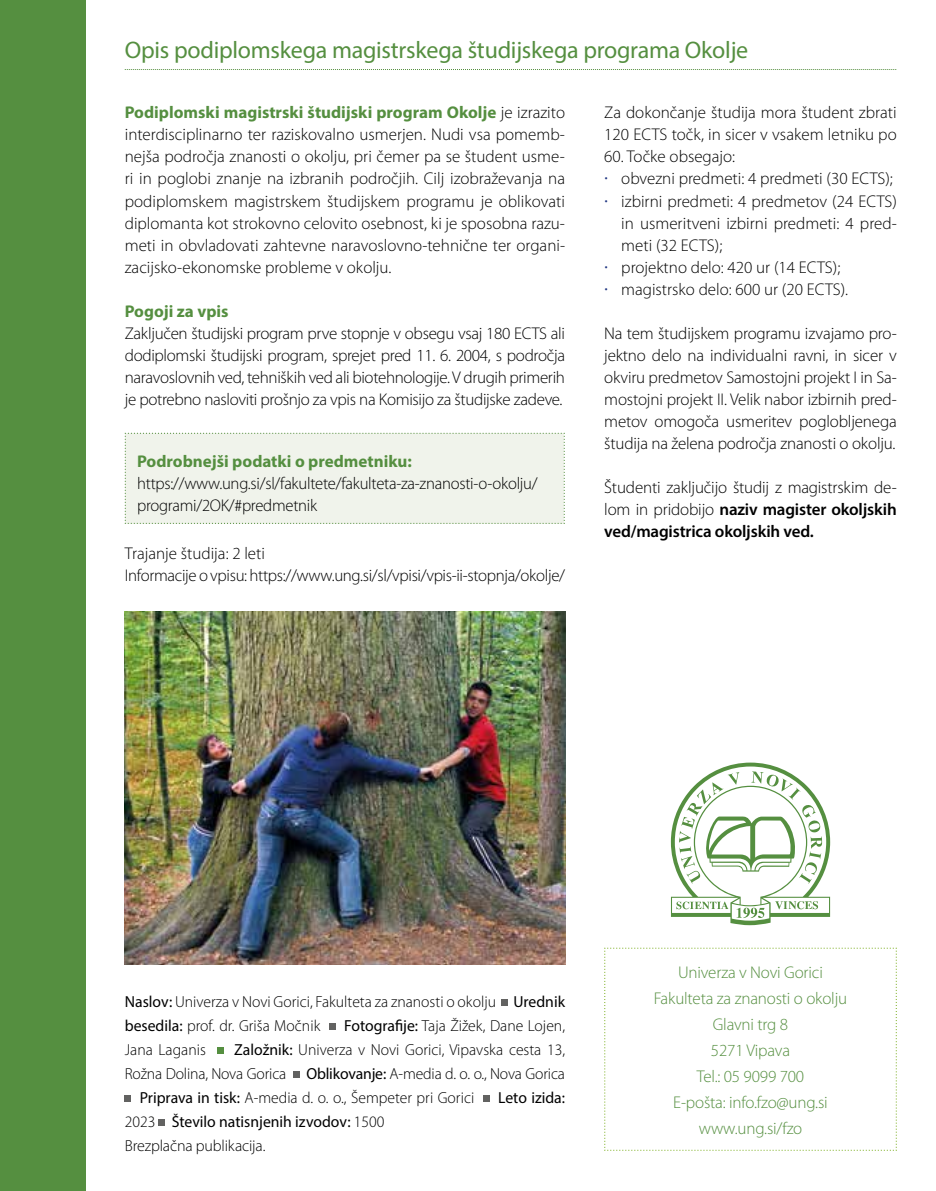
<style>
.page{position:relative;width:936px;height:1191px;background:#fff}
.page>*{position:absolute;margin:0;border:0;box-sizing:border-box;transform-origin:0 0}
.t1{font:24px "Myriad Pro";letter-spacing:-.01em;color:#558f40}
.t2{font:300 17px/22px "Myriad Pro";letter-spacing:-.005em;color:#000;text-align:justify}
.t3{font:300 17px/26px "Myriad Pro";letter-spacing:-.01em;color:#558f40;text-align:center}
.t4{font:700 17px "Myriad Pro";color:#558f40}
.t5{font:300 16px/24px "Myriad Pro";color:#000}
.t6{font:16px "Myriad Pro";color:#000}
.s1{font-weight:700;color:#558f40}
.s2{font-weight:400;color:#1e3480}
.s3{font-weight:600}
.s4{font-weight:400}
</style>
<div class="page">
<svg style="left:604px;top:947px;width:293px;height:204px"></svg>
<svg style="left:502px;top:999px;width:6px;height:6px"></svg>
<svg style="left:329px;top:1023px;width:6px;height:6px"></svg>
<svg style="left:217px;top:1047px;width:6px;height:6px"></svg>
<svg style="left:293px;top:1071px;width:6px;height:6px"></svg>
<svg style="left:125px;top:1095px;width:6px;height:6px"></svg>
<svg style="left:483px;top:1095px;width:6px;height:6px"></svg>
<svg style="left:159px;top:1119px;width:6px;height:6px"></svg>
<div style="left:0;top:0;width:85px;height:1191px;background:#558f40"></div>
<svg style="left:125px;top:69px;width:771px;height:1px"></svg>
<div style="left:124px;top:432px;width:441px;height:92px;background:#f0f3eb"></div>
<img style="left:125px;top:612px;width:440px;height:352px">
<svg style="left:670px;top:762px;width:160px;height:163px"></svg>
<h1 class="t1" style="left:125px;top:35px;width:625px">Opis podiplomskega magistrskega študijskega programa Okolje</h1>
<p class="t2" style="left:125px;top:102px;width:442px"><span class="s1">Podiplomski magistrski študijski program Okolje</span> je izrazito interdisciplinarno ter raziskovalno usmerjen. Nudi vsa pomemb&shy;nejša področja znanosti o okolju, pri čemer pa se študent usme&shy;ri in poglobi znanje na izbranih področjih. Cilj izobraževanja na podiplomskem magistrskem študijskem programu je oblikovati diplomanta kot strokovno celovito osebnost, ki je sposobna razu&shy;meti in obvladovati zahtevne naravoslovno-tehnične ter organi&shy;zacijsko-ekonomske probleme v okolju.</p>
<p class="t4" style="left:125px;top:300px;width:105px">Pogoji za vpis</p>
<p class="t2" style="left:125px;top:322px;width:442px">Zaključen študijski program prve stopnje v obsegu vsaj 180 ECTS ali dodiplomski študijski program, sprejet pred 11. 6. 2004, s področja naravoslovnih ved, tehniških ved ali biotehnologije. V drugih primerih je potrebno nasloviti prošnjo za vpis na Komisijo za študijske zadeve.</p>
<p class="t4" style="left:137px;top:450px;width:276px">Podrobnejši podatki o predmetniku:</p>
<p class="t2" style="left:137px;top:472px;width:402px">https://www.ung.si/sl/fakultete/fakulteta-za-znanosti-o-okolju/ programi/2OK/#predmetnik</p>
<p class="t2" style="left:125px;top:542px;width:442px">Trajanje študija: 2 leti<br>Informacije o vpisu: https://www.ung.si/sl/vpisi/vpis-ii-stopnja/okolje/</p>
<p class="t2" style="left:604px;top:102px;width:294px">Za dokončanje študija mora študent zbrati<br>120 ECTS točk, in sicer v vsakem letniku po</p>
<p class="t2" style="left:604px;top:146px;width:132px">60. Točke obsegajo:</p>
<p class="t2" style="left:604px;top:168px;width:290px"><span class="s2">·</span> obvezni predmeti: 4 predmeti (30 ECTS);</p>
<p class="t2" style="left:604px;top:190px;width:294px"><span class="s2">·</span> izbirni predmeti: 4 predmetov (24 ECTS)</p>
<p class="t2" style="left:621px;top:212px;width:277px">in usmeritveni izbirni predmeti: 4 pred-</p>
<p class="t2" style="left:621px;top:234px;width:102px">meti (32 ECTS);</p>
<p class="t2" style="left:604px;top:256px;width:237px"><span class="s2">·</span> projektno delo: 420 ur (14 ECTS);</p>
<p class="t2" style="left:604px;top:278px;width:245px"><span class="s2">·</span> magistrsko delo: 600 ur (20 ECTS).</p>
<p class="t2" style="left:604px;top:322px;width:294px">Na tem študijskem programu izvajamo pro&shy;jektno delo na individualni ravni, in sicer v okviru predmetov Samostojni projekt I in Sa&shy;mostojni projekt II. Velik nabor izbirnih pred&shy;metov omogoča usmeritev poglobljenega študija na želena področja znanosti o okolju.</p>
<p class="t2" style="left:604px;top:476px;width:294px">Študenti zaključijo študij z magistrskim de&shy;lom in pridobijo <span class="s3">naziv magister okoljskih ved/magistrica okoljskih ved.</span></p>
<p class="t5" style="left:125px;top:989px;width:441px"><span class="s4">Naslov:</span> Univerza v Novi Gorici, Fakulteta za znanosti o okolju <span class="s4">Urednik besedila:</span> prof. dr. Griša Močnik</p>
<p class="t5" style="left:344px;top:1013px;width:222px"><span class="s4">Fotografije:</span> Taja Žižek, Dane Lojen,</p>
<p class="t5" style="left:125px;top:1037px;width:83px">Jana Laganis</p>
<p class="t5" style="left:234px;top:1037px;width:332px"><span class="s4">Založnik:</span> Univerza v Novi Gorici, Vipavska cesta 13,</p>
<p class="t5" style="left:125px;top:1061px;width:441px">Rožna Dolina, Nova Gorica <span class="s4">Oblikovanje:</span> A-media d. o. o., Nova Gorica</p>
<p class="t5" style="left:140px;top:1085px;width:336px"><span class="s4">Priprava in tisk:</span> A-media d. o. o., Šempeter pri Gorici</p>
<p class="t6" style="left:498px;top:1088px;width:68px">Leto izida:</p>
<p class="t5" style="left:125px;top:1109px;width:261px">2023 <span class="s4">Število natisnjenih izvodov:</span> 1500<br>Brezplačna publikacija.</p>
<p class="t3" style="left:653px;top:958px;width:195px">Univerza v Novi Gorici<br>Fakulteta za znanosti o okolju<br>Glavni trg 8<br>5271 Vipava<br>Tel.: 05 9099 700<br>E-pošta: info.fzo@ung.si www.ung.si/fzo</p>
</div>
